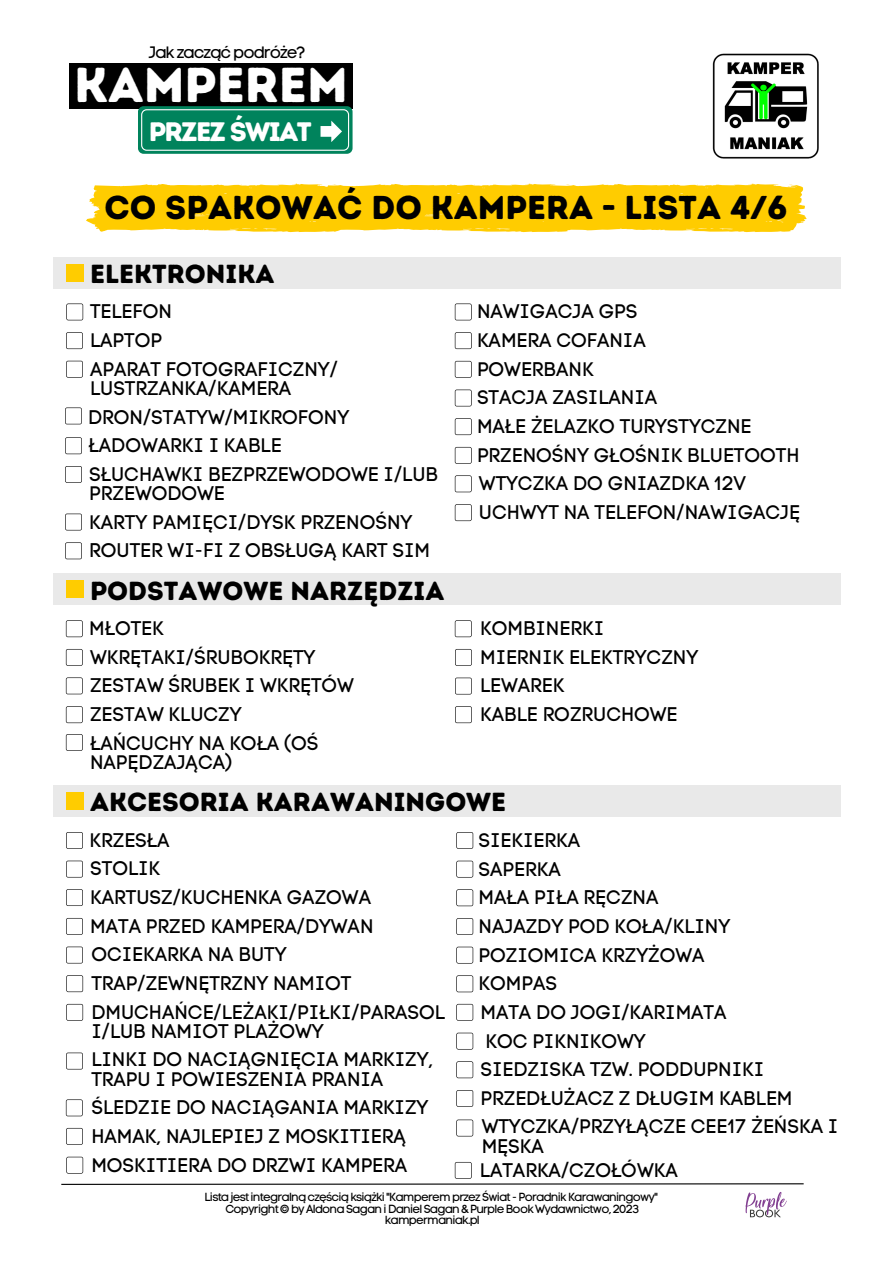
<style>
.page{position:relative;width:893px;height:1264px;background:#fff}
.page>*{position:absolute;margin:0;border:0;box-sizing:border-box;transform-origin:0 0}
.t1{font:49.05px "Intro Rust Base";color:#fff}
.t2{font:33px "Intro Rust Base";color:#000}
.t3{font:26.7px "Intro Rust Base";letter-spacing:-.065em;color:#fff}
.t4{font:26.1px "Intro Rust Base";color:#000}
.t5{font:19.5px/19px "Code Pro Normal LC";color:#000}
.t6{font:16.5px "Code Pro Normal LC";letter-spacing:-.065em;color:#000}
.t7{font:11.7px "Code Pro Normal LC";letter-spacing:-.065em;color:#000}
</style>
<div class="page">
<div style="left:69px;top:63px;width:283px;height:45px;background:#000"></div>
<div style="left:138px;top:106px;width:214px;height:48px;background:#00835c;border-radius:6px"></div>
<svg style="left:141px;top:109px;width:208px;height:42px"></svg>
<img style="left:712px;top:53px;width:106px;height:106px">
<svg style="left:66px;top:303px;width:17px;height:17px"></svg>
<svg style="left:66px;top:332px;width:17px;height:17px"></svg>
<svg style="left:66px;top:361px;width:17px;height:16px"></svg>
<svg style="left:455px;top:303px;width:16px;height:17px"></svg>
<div style="left:53px;top:574px;width:787px;height:31px;background:#e9e9e9"></div>
<div style="left:66px;top:580px;width:18px;height:18px;background:#fc0"></div>
<svg style="left:455px;top:620px;width:16px;height:17px"></svg>
<svg style="left:455px;top:649px;width:17px;height:17px"></svg>
<svg style="left:455px;top:677px;width:17px;height:17px"></svg>
<svg style="left:455px;top:706px;width:17px;height:17px"></svg>
<svg style="left:65px;top:407px;width:17px;height:17px"></svg>
<svg style="left:66px;top:620px;width:17px;height:17px"></svg>
<svg style="left:66px;top:649px;width:17px;height:17px"></svg>
<svg style="left:66px;top:677px;width:17px;height:17px"></svg>
<svg style="left:66px;top:706px;width:17px;height:17px"></svg>
<svg style="left:66px;top:734px;width:17px;height:17px"></svg>
<div style="left:53px;top:257px;width:787px;height:31px;background:#e9e9e9"></div>
<div style="left:66px;top:264px;width:18px;height:17px;background:#fc0"></div>
<svg style="left:65px;top:437px;width:17px;height:17px"></svg>
<svg style="left:65px;top:466px;width:17px;height:17px"></svg>
<svg style="left:65px;top:513px;width:17px;height:17px"></svg>
<svg style="left:65px;top:542px;width:17px;height:17px"></svg>
<svg style="left:455px;top:475px;width:16px;height:17px"></svg>
<svg style="left:455px;top:504px;width:16px;height:17px"></svg>
<svg style="left:455px;top:332px;width:16px;height:17px"></svg>
<svg style="left:455px;top:361px;width:16px;height:17px"></svg>
<svg style="left:455px;top:389px;width:16px;height:17px"></svg>
<svg style="left:455px;top:418px;width:16px;height:17px"></svg>
<svg style="left:455px;top:447px;width:16px;height:17px"></svg>
<div style="left:53px;top:785px;width:787px;height:31px;background:#e9e9e9"></div>
<div style="left:66px;top:792px;width:18px;height:17px;background:#fc0"></div>
<svg style="left:66px;top:946px;width:17px;height:17px"></svg>
<svg style="left:66px;top:975px;width:17px;height:17px"></svg>
<svg style="left:66px;top:1003px;width:17px;height:17px"></svg>
<svg style="left:66px;top:1052px;width:17px;height:17px"></svg>
<svg style="left:66px;top:832px;width:17px;height:16px"></svg>
<svg style="left:66px;top:860px;width:17px;height:17px"></svg>
<svg style="left:66px;top:889px;width:17px;height:17px"></svg>
<svg style="left:66px;top:918px;width:17px;height:16px"></svg>
<svg style="left:66px;top:1099px;width:17px;height:17px"></svg>
<svg style="left:66px;top:1127px;width:17px;height:17px"></svg>
<svg style="left:456px;top:832px;width:17px;height:16px"></svg>
<svg style="left:456px;top:1003px;width:17px;height:17px"></svg>
<svg style="left:456px;top:1032px;width:17px;height:17px"></svg>
<svg style="left:456px;top:860px;width:17px;height:17px"></svg>
<svg style="left:456px;top:889px;width:17px;height:17px"></svg>
<svg style="left:456px;top:918px;width:17px;height:16px"></svg>
<svg style="left:456px;top:946px;width:17px;height:17px"></svg>
<svg style="left:456px;top:975px;width:17px;height:17px"></svg>
<svg style="left:456px;top:1061px;width:17px;height:17px"></svg>
<svg style="left:456px;top:1090px;width:17px;height:16px"></svg>
<svg style="left:456px;top:1119px;width:17px;height:17px"></svg>
<svg style="left:61px;top:1156px;width:743px;height:29px"></svg>
<svg style="left:86px;top:183px;width:720px;height:49px;background:#ffd017"></svg>
<svg style="left:745px;top:1192px;width:41px;height:25px"></svg>
<p class="t6" style="left:149px;top:42px;width:158px">Jak zacząć podróże?</p>
<p class="t1" style="left:74px;top:55px;width:275px">KAMPEREM</p>
<p class="t3" style="left:149px;top:115px;width:164px">PRZEZ ŚWIAT</p>
<p class="t2" style="left:104px;top:187px;width:684px">CO SPAKOWAĆ DO KAMPERA - LISTA 4/6</p>
<p class="t4" style="left:90px;top:258px;width:186px">ELEKTRONIKA</p>
<p class="t5" style="left:90px;top:302px;width:83px">TELEFON</p>
<p class="t5" style="left:90px;top:331px;width:73px">LAPTOP</p>
<p class="t5" style="left:90px;top:359px;width:249px">APARAT FOTOGRAFICZNY/<br>LUSTRZANKA/KAMERA</p>
<p class="t5" style="left:88px;top:407px;width:262px">DRON/STATYW/MIKROFONY</p>
<p class="t5" style="left:88px;top:436px;width:195px">ŁADOWARKI I KABLE</p>
<p class="t5" style="left:89px;top:464px;width:350px">SŁUCHAWKI BEZPRZEWODOWE I/LUB<br>PRZEWODOWE</p>
<p class="t5" style="left:89px;top:512px;width:324px">KARTY PAMIĘCI/DYSK PRZENOŚNY</p>
<p class="t5" style="left:89px;top:541px;width:342px">ROUTER WI-FI Z OBSŁUGĄ KART SIM</p>
<p class="t4" style="left:90px;top:575px;width:356px">PODSTAWOWE NARZĘDZIA</p>
<p class="t5" style="left:89px;top:618px;width:76px">MŁOTEK</p>
<p class="t5" style="left:90px;top:647px;width:227px">WKRĘTAKI/ŚRUBOKRĘTY</p>
<p class="t5" style="left:90px;top:676px;width:265px">ZESTAW ŚRUBEK I WKRĘTÓW</p>
<p class="t5" style="left:90px;top:704px;width:153px">ZESTAW KLUCZY</p>
<p class="t5" style="left:90px;top:733px;width:230px">ŁAŃCUCHY NA KOŁA (OŚ<br>NAPĘDZAJĄCA)</p>
<p class="t5" style="left:477px;top:302px;width:162px">NAWIGACJA GPS</p>
<p class="t5" style="left:477px;top:331px;width:170px">KAMERA COFANIA</p>
<p class="t5" style="left:477px;top:359px;width:118px">POWERBANK</p>
<p class="t5" style="left:477px;top:388px;width:182px">STACJA ZASILANIA</p>
<p class="t5" style="left:477px;top:416px;width:276px">MAŁE ŻELAZKO TURYSTYCZNE</p>
<p class="t5" style="left:477px;top:445px;width:324px">PRZENOŚNY GŁOŚNIK BLUETOOTH</p>
<p class="t5" style="left:479px;top:474px;width:268px">WTYCZKA DO GNIAZDKA 12V</p>
<p class="t5" style="left:479px;top:502px;width:322px">UCHWYT NA TELEFON/NAWIGACJĘ</p>
<p class="t5" style="left:480px;top:618px;width:125px">KOMBINERKI</p>
<p class="t5" style="left:480px;top:647px;width:219px">MIERNIK ELEKTRYCZNY</p>
<p class="t5" style="left:480px;top:676px;width:86px">LEWAREK</p>
<p class="t5" style="left:480px;top:704px;width:199px">KABLE ROZRUCHOWE</p>
<p class="t4" style="left:90px;top:786px;width:417px">AKCESORIA KARAWANINGOWE</p>
<p class="t5" style="left:89px;top:830px;width:82px">KRZESŁA</p>
<p class="t5" style="left:90px;top:859px;width:72px">STOLIK</p>
<p class="t5" style="left:90px;top:887px;width:282px">KARTUSZ/KUCHENKA GAZOWA</p>
<p class="t5" style="left:90px;top:916px;width:285px">MATA PRZED KAMPERA/DYWAN</p>
<p class="t5" style="left:91px;top:945px;width:196px">OCIEKARKA NA BUTY</p>
<p class="t5" style="left:91px;top:973px;width:261px">TRAP/ZEWNĘTRZNY NAMIOT</p>
<p class="t5" style="left:91px;top:1002px;width:355px">DMUCHAŃCE/LEŻAKI/PIŁKI/PARASOL<br>I/LUB NAMIOT PLAŻOWY</p>
<p class="t5" style="left:91px;top:1050px;width:343px">LINKI DO NACIĄGNIĘCIA MARKIZY,<br>TRAPU I POWIESZENIA PRANIA</p>
<p class="t5" style="left:91px;top:1097px;width:338px">ŚLEDZIE DO NACIĄGANIA MARKIZY</p>
<p class="t5" style="left:91px;top:1126px;width:316px">HAMAK, NAJLEPIEJ Z MOSKITIERĄ</p>
<p class="t5" style="left:91px;top:1155px;width:317px">MOSKITIERA DO DRZWI KAMPERA</p>
<p class="t5" style="left:478px;top:830px;width:103px">SIEKIERKA</p>
<p class="t5" style="left:478px;top:859px;width:84px">SAPERKA</p>
<p class="t5" style="left:478px;top:887px;width:181px">MAŁA PIŁA RĘCZNA</p>
<p class="t5" style="left:478px;top:916px;width:253px">NAJAZDY POD KOŁA/KLINY</p>
<p class="t5" style="left:478px;top:945px;width:227px">POZIOMICA KRZYŻOWA</p>
<p class="t5" style="left:478px;top:973px;width:80px">KOMPAS</p>
<p class="t5" style="left:480px;top:1002px;width:247px">MATA DO JOGI/KARIMATA</p>
<p class="t5" style="left:485px;top:1031px;width:162px">KOC PIKNIKOWY</p>
<p class="t5" style="left:480px;top:1059px;width:285px">SIEDZISKA TZW. PODDUPNIKI</p>
<p class="t5" style="left:480px;top:1088px;width:313px">PRZEDŁUŻACZ Z DŁUGIM KABLEM</p>
<p class="t5" style="left:481px;top:1117px;width:358px">WTYCZKA/PRZYŁĄCZE CEE17 ŻEŃSKA I<br>MĘSKA</p>
<p class="t5" style="left:480px;top:1160px;width:199px">LATARKA/CZOŁÓWKA</p>
<p class="t7" style="left:205px;top:1189px;width:455px">Lista jest integralną częścią książki "Kamperem przez Świat - Poradnik Karawaningowy"</p>
<p class="t7" style="left:225px;top:1201px;width:415px">Copyright © by Aldona Sagan i Daniel Sagan &amp; Purple Book Wydawnictwo, 2023</p>
<p class="t7" style="left:385px;top:1213px;width:96px">kampermaniak.pl</p>
</div>
